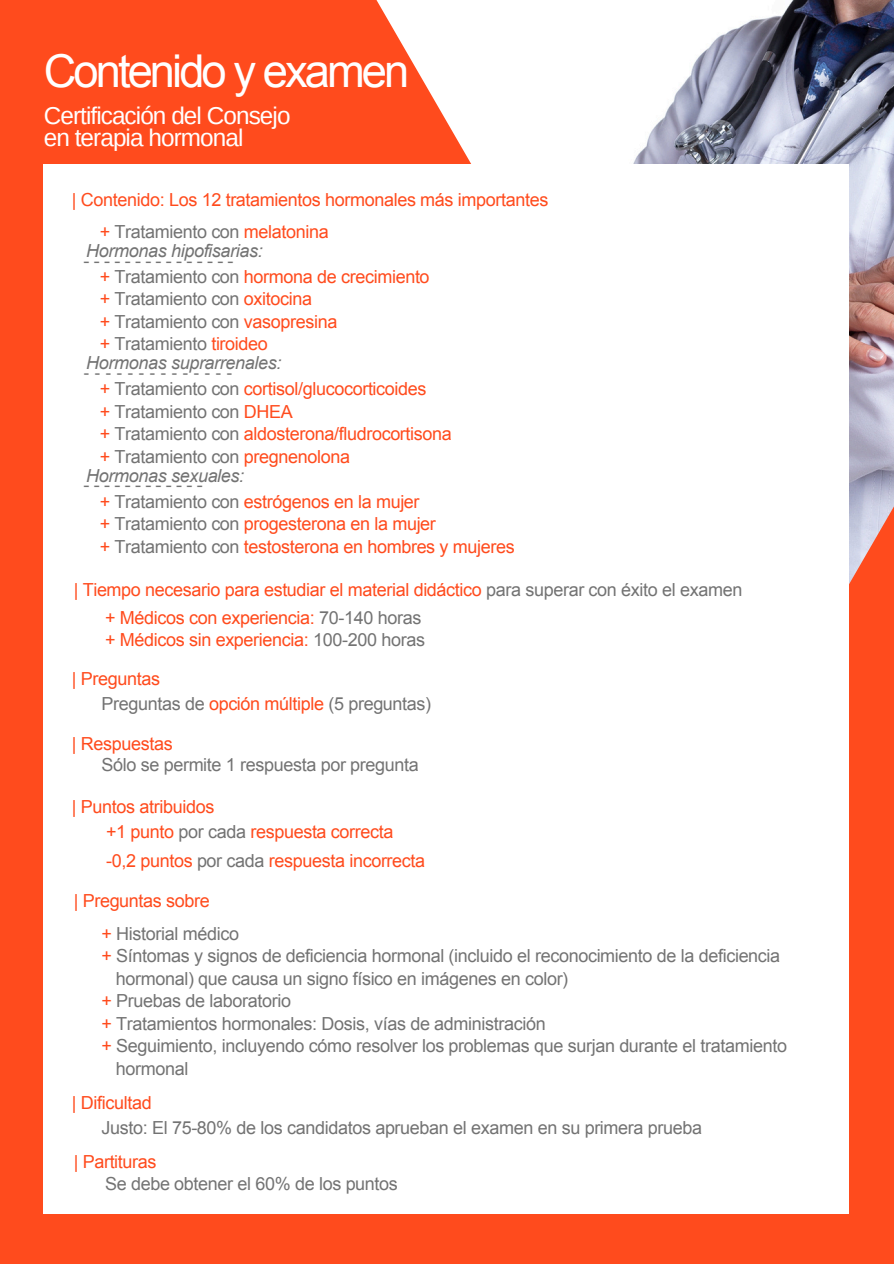
<style>
.page{position:relative;width:894px;height:1264px;background:#fff}
.page>*{position:absolute;margin:0;border:0;box-sizing:border-box;transform-origin:0 0}
.t1{font:45.3px "Arial";letter-spacing:-.065em;color:#fff}
.t2{font:24.3px/22.5px "Arimo";letter-spacing:-.04em;color:#fff}
.t3{font:18px/22.5px "Arial";letter-spacing:-.02em;color:#737373}
.t4{font:18px "Arial";letter-spacing:-.02em;color:#ff4b1d}
.t5{font:italic 18px "Arial";letter-spacing:-.02em;color:#737373}
.t6{font:18px "Arimo";color:#737373}
.s1{color:#ff4b1d}
.s2{color:#737373}
.s3{color:#fff}
</style>
<div class="page">
<div style="left:0;top:0;width:893px;height:1263px;background:#ff4b1d"></div>
<img style="left:376px;top:0;width:517px;height:701px">
<div style="left:44px;top:164px;width:804px;height:1049px;background:#fff"></div>
<p class="t1" style="left:44px;top:46px;width:367px">Contenido y examen</p>
<p class="t2" style="left:44px;top:104px;width:248px">Certificación del Consejo en terapia hormonal</p>
<p class="t4" style="left:72px;top:189px;width:478px">| Contenido: Los 12 tratamientos hormonales más importantes</p>
<p class="t3" style="left:100px;top:220px;width:230px"><span class="s1">+</span> Tratamiento con <span class="s1">melatonina</span></p>
<p class="t4" style="left:100px;top:266px;width:331px">+ <span class="s2">Tratamiento con</span> hormona de crecimiento</p>
<p class="t3" style="left:100px;top:288px;width:214px"><span class="s1">+</span> Tratamiento con <span class="s1">oxitocina</span></p>
<p class="t3" style="left:100px;top:310px;width:239px"><span class="s1">+</span> Tratamiento con <span class="s1">vasopresina</span></p>
<p class="t3" style="left:100px;top:333px;width:170px"><span class="s1">+</span> Tratamiento <span class="s1">tiroideo</span></p>
<p class="t4" style="left:100px;top:379px;width:328px">+ <span class="s2">Tratamiento con</span> cortisol/glucocorticoides</p>
<p class="t3" style="left:100px;top:400px;width:195px"><span class="s1">+</span> Tratamiento con <span class="s1">DHEA</span></p>
<p class="t4" style="left:100px;top:424px;width:353px">+ <span class="s2">Tratamiento con</span> aldosterona/fludrocortisona</p>
<p class="t3" style="left:100px;top:445px;width:252px"><span class="s1">+</span> Tratamiento con <span class="s1">pregnenolona</span></p>
<p class="t4" style="left:100px;top:491px;width:321px">+ <span class="s2">Tratamiento con</span> estrógenos en la mujer</p>
<p class="t4" style="left:100px;top:514px;width:337px">+ <span class="s2">Tratamiento con</span> progesterona en la mujer</p>
<p class="t4" style="left:100px;top:536px;width:416px">+ <span class="s2">Tratamiento con</span> testosterona en hombres y mujeres</p>
<h1 class="t5" style="left:86px;top:240px;width:178px">Hormonas hipofisarias:</h1>
<p class="t3" style="left:84px;top:249px;width:151px">---------------</p>
<h2 class="t5" style="left:86px;top:353px;width:197px">Hormonas suprarrenales:</h2>
<p class="t6" style="left:84px;top:362px;width:150px">- - - - - - - - - - - - - -</p>
<p class="t5" style="left:86px;top:465px;width:159px">Hormonas sexuales:</p>
<p class="t3" style="left:84px;top:473px;width:121px">------------</p>
<p class="t4" style="left:74px;top:579px;width:670px">| Tiempo necesario para estudiar el material didáctico <span class="s2">para superar con éxito el examen</span></p>
<p class="t4" style="left:105px;top:607px;width:318px">+ Médicos con experiencia: <span class="s2">70-140 horas</span></p>
<p class="t4" style="left:105px;top:630px;width:321px">+ Médicos sin experiencia: <span class="s2">100-200 horas</span></p>
<p class="t4" style="left:72px;top:668px;width:90px">| Preguntas</p>
<p class="t3" style="left:101px;top:692px;width:331px">Preguntas de <span class="s1">opción múltiple</span> (5 preguntas)</p>
<p class="t4" style="left:72px;top:734px;width:102px">| Respuestas</p>
<p class="t3" style="left:101px;top:754px;width:319px">Sólo se permite 1 respuesta por pregunta</p>
<p class="t4" style="left:72px;top:796px;width:144px">| Puntos atribuidos</p>
<p class="t4" style="left:106px;top:822px;width:289px">+1 punto <span class="s2">por cada</span> respuesta correcta</p>
<p class="t4" style="left:106px;top:850px;width:320px">-0,2 puntos <span class="s2">por cada</span> respuesta incorrecta</p>
<p class="t4" style="left:74px;top:890px;width:137px">| Preguntas sobre</p>
<p class="t3" style="left:101px;top:922px;width:139px"><span class="s1">+</span> Historial médico</p>
<p class="t3" style="left:101px;top:944px;width:680px"><span class="s1">+</span> Síntomas y signos de deficiencia hormonal (incluido el reconocimiento de la deficiencia <span class="s3">_/</span>hormonal) que causa un signo físico en imágenes en color)</p>
<p class="t3" style="left:101px;top:989px;width:191px"><span class="s1">+</span> Pruebas de laboratorio</p>
<p class="t3" style="left:101px;top:1012px;width:445px"><span class="s1">+</span> Tratamientos hormonales: Dosis, vías de administración</p>
<p class="t3" style="left:101px;top:1034px;width:686px"><span class="s1">+</span> Seguimiento, incluyendo cómo resolver los problemas que surjan durante el tratamiento <span class="s3">_/</span>hormonal</p>
<p class="t4" style="left:72px;top:1092px;width:81px">| Dificultad</p>
<p class="t3" style="left:101px;top:1116px;width:602px">Justo: El 75-80% de los candidatos aprueban el examen en su primera prueba</p>
<p class="t4" style="left:74px;top:1151px;width:84px">| Partituras</p>
<p class="t3" style="left:105px;top:1172px;width:294px">Se debe obtener el 60% de los puntos</p>
</div>
